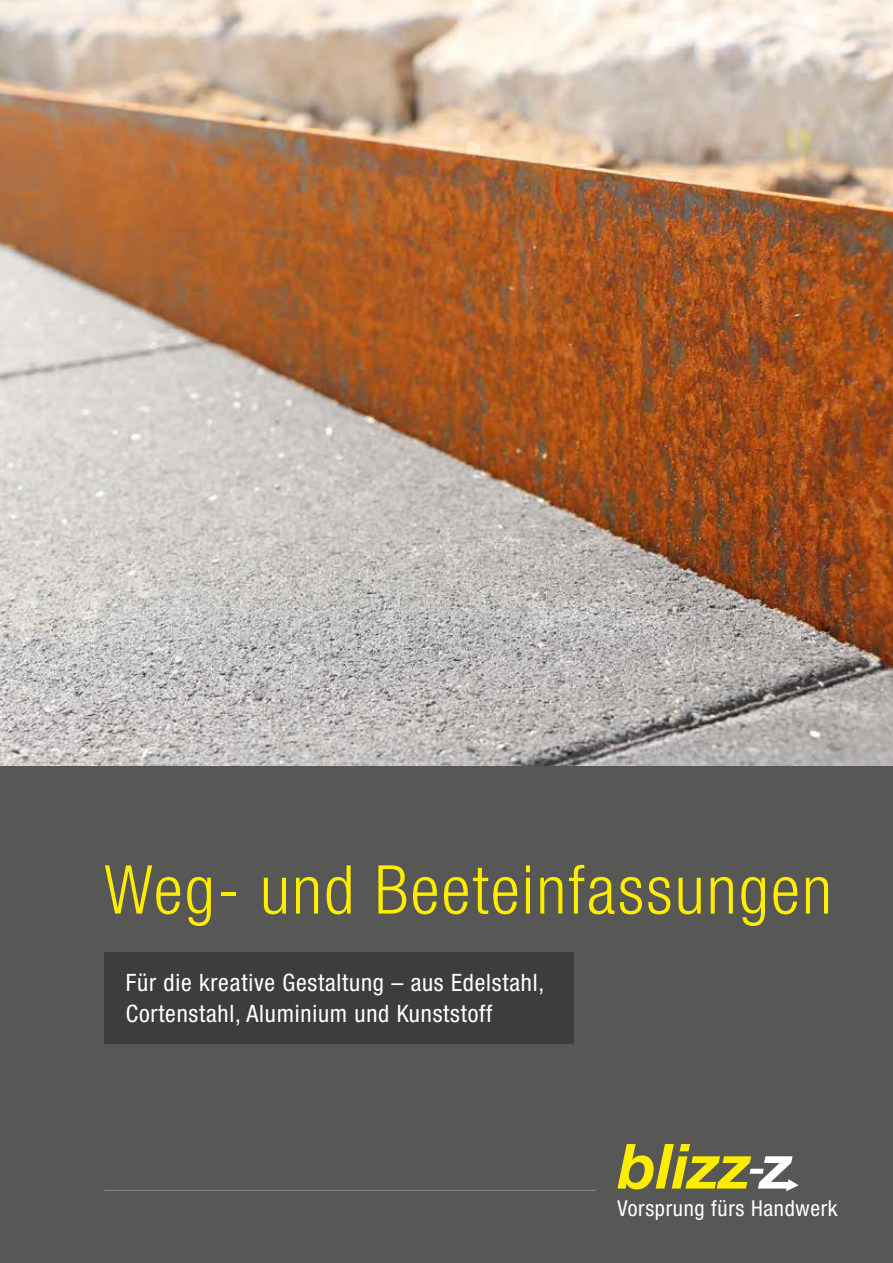
<style>
.page{position:relative;width:893px;height:1263px;background:#575756}
.page>*{position:absolute;margin:0;border:0;box-sizing:border-box;transform-origin:0 0}
.t1{font:300 condensed 67.5px "Helvetica Neue LT Pro";letter-spacing:.03em;color:#ffed00}
.t2{font:condensed 24px/31.5px "Helvetica Neue LT Pro";letter-spacing:.03em;color:#fff}
.t3{font:condensed 21.9px "Helvetica Neue LT Pro";letter-spacing:.03em;color:#fff}
</style>
<div class="page">
<img style="left:0;top:0;width:893px;height:765px">
<svg style="left:617px;top:1144px;width:182px;height:47px"></svg>
<div style="left:105px;top:952px;width:469px;height:92px;background:#3d3d3c"></div>
<hr style="left:104px;top:1190px;width:491px;height:1px;background:#fff">
<h1 class="t1" style="left:104px;top:851px;width:729px">Weg- und Beeteinfassungen</h1>
<p class="t2" style="left:126px;top:966px;width:420px">Für die kreative Gestaltung – aus Edelstahl,<br>Cortenstahl, Aluminium und Kunststoff</p>
<p class="t3" style="left:617px;top:1195px;width:222px">Vorsprung fürs Handwerk</p>
</div>
